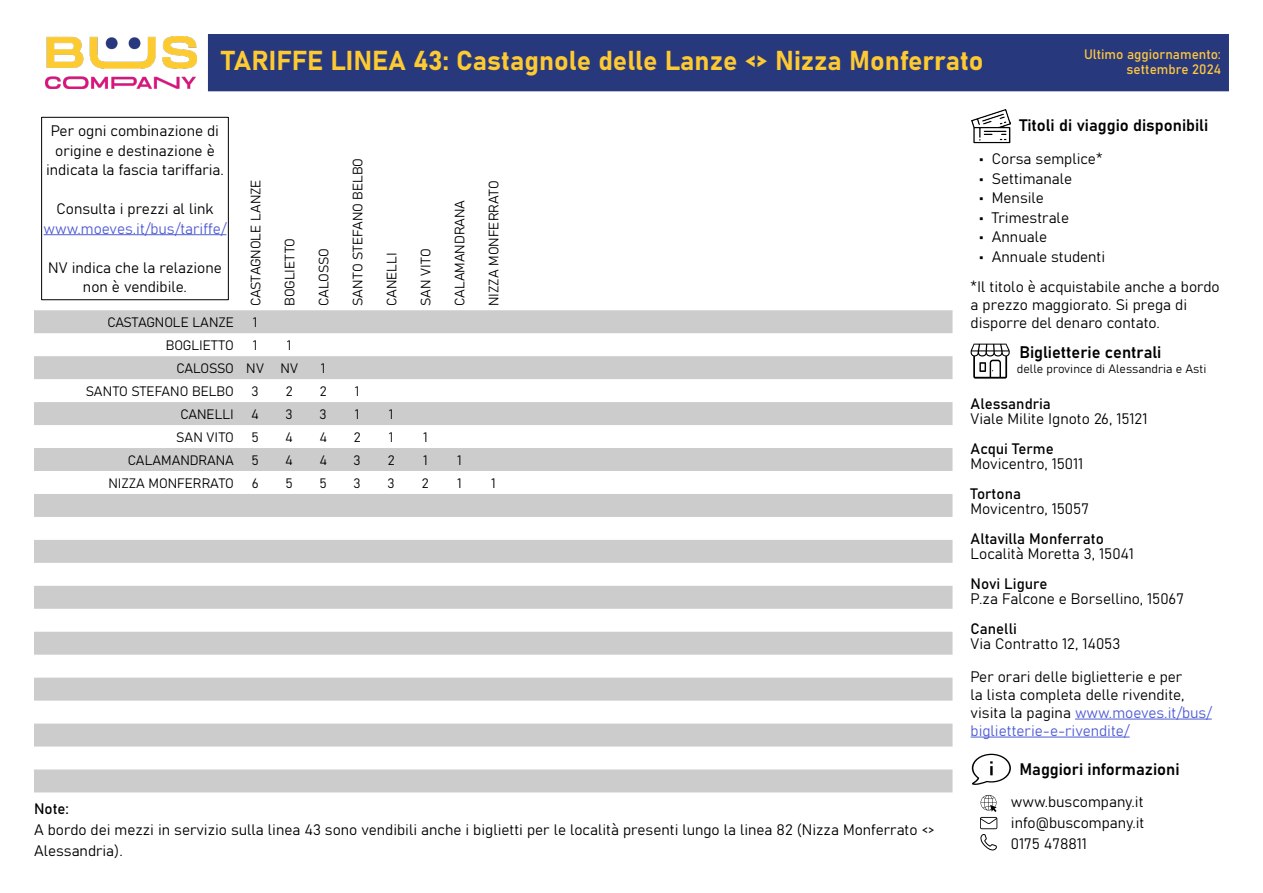
<style>
.page{position:relative;width:1263px;height:893px;background:#fff}
.page>*{position:absolute;margin:0;border:0;box-sizing:border-box;transform-origin:0 0}
.Intestazione_linea{font:27px "Bahnschrift";color:#fdca32}
.t1{font:16.5px "Bahnschrift";color:#000}
.t2{font:15px/15px "Bahnschrift";color:#000}
.t3{font:15px "Bahnschrift";color:#4f5cd6}
.Località_in_verticale{font:13.5px "Bahnschrift";color:#000}
.Località_in_orizzontale{font:13.5px "Bahnschrift";color:#000}
.Fascia_tariffaria{font:13.5px "Bahnschrift";color:#000}
.t4{font:13.5px "Bahnschrift";color:#fec83f}
.Località_in_verticale-2{font:13.5px "Bahnschrift";letter-spacing:-.02em;color:#000}
.Località_in_orizzontale-2{font:13.5px "Bahnschrift";letter-spacing:-.02em;color:#000}
.t5{font:12px "Bahnschrift";color:#000}
.s1{font-size:16.5px}
.s2{color:#4f5cd6}
</style>
<div class="page">
<svg style="left:34px;top:310px;width:918px;height:482px;fill:#ccc"></svg>
<svg style="left:980px;top:795px;width:17px;height:55px"></svg>
<hr style="left:1075px;top:719px;width:137px;height:1px;background:#4f5cd6">
<hr style="left:971px;top:737px;width:159px;height:1px;background:#4f5cd6">
<img style="left:972px;top:109px;width:39px;height:35px">
<svg style="left:971px;top:344px;width:39px;height:35px"></svg>
<svg style="left:972px;top:754px;width:39px;height:31px"></svg>
<hr style="left:44px;top:234px;width:182px;height:1px;background:#4f5cd6">
<div style="left:41px;top:117px;width:188px;height:183px;border:1px solid #000"></div>
<div style="left:208px;top:34px;width:1021px;height:57px;background:#28387c"></div>
<img style="left:45px;top:36px;width:152px;height:53px">
<p class="Intestazione_linea" style="left:222px;top:40px;width:763px">TARIFFE LINEA 43: Castagnole delle Lanze &lt;&gt; Nizza Monferrato</p>
<p class="t4" style="left:1084px;top:44px;width:138px">Ultimo aggiornamento:</p>
<p class="t4" style="left:1127px;top:59px;width:96px">settembre 2024</p>
<p class="t2" style="left:46px;top:120px;width:179px;line-height:19.5px;text-align:center">Per ogni combinazione di origine e destinazione è indicata la fascia tariffaria.</p>
<p class="t2" style="left:57px;top:201px;width:158px">Consulta i prezzi al link</p>
<p class="t3" style="left:44px;top:217px;width:184px">www.moeves.it/bus/tariffe/</p>
<p class="t2" style="left:48px;top:257px;width:175px;line-height:19.5px;text-align:center">NV indica che la relazione non è vendibile.</p>
<p class="Località_in_verticale" style="left:245px;top:306px;width:128px;rotate:-90deg">CASTAGNOLE LANZE</p>
<p class="Località_in_verticale" style="left:279px;top:306px;width:70px;rotate:-90deg">BOGLIETTO</p>
<p class="Località_in_verticale-2" style="left:314px;top:306px;width:59px;rotate:-90deg">CALOSSO</p>
<p class="Località_in_verticale" style="left:348px;top:306px;width:150px;rotate:-90deg">SANTO STEFANO BELBO</p>
<p class="Località_in_verticale" style="left:382px;top:306px;width:55px;rotate:-90deg">CANELLI</p>
<p class="Località_in_verticale" style="left:416px;top:306px;width:59px;rotate:-90deg">SAN VITO</p>
<p class="Località_in_verticale" style="left:450px;top:306px;width:107px;rotate:-90deg">CALAMANDRANA</p>
<p class="Località_in_verticale" style="left:484px;top:306px;width:127px;rotate:-90deg">NIZZA MONFERRATO</p>
<p class="Località_in_orizzontale" style="left:107px;top:312px;width:128px">CASTAGNOLE LANZE</p>
<p class="Fascia_tariffaria" style="left:253px;top:312px;width:6px">1</p>
<p class="Località_in_orizzontale" style="left:166px;top:335px;width:70px">BOGLIETTO</p>
<p class="Fascia_tariffaria" style="left:253px;top:335px;width:6px">1</p>
<p class="Fascia_tariffaria" style="left:287px;top:335px;width:6px">1</p>
<p class="Località_in_orizzontale-2" style="left:176px;top:358px;width:59px">CALOSSO</p>
<p class="Fascia_tariffaria" style="left:246px;top:358px;width:19px">NV</p>
<p class="Fascia_tariffaria" style="left:280px;top:358px;width:19px">NV</p>
<p class="Fascia_tariffaria" style="left:321px;top:358px;width:6px">1</p>
<p class="Località_in_orizzontale" style="left:86px;top:381px;width:150px">SANTO STEFANO BELBO</p>
<p class="Fascia_tariffaria" style="left:252px;top:381px;width:9px">3</p>
<p class="Fascia_tariffaria" style="left:286px;top:381px;width:8px">2</p>
<p class="Fascia_tariffaria" style="left:320px;top:381px;width:8px">2</p>
<p class="Fascia_tariffaria" style="left:355px;top:381px;width:6px">1</p>
<p class="Località_in_orizzontale" style="left:180px;top:404px;width:55px">CANELLI</p>
<p class="Fascia_tariffaria" style="left:251px;top:404px;width:9px">4</p>
<p class="Fascia_tariffaria" style="left:286px;top:404px;width:9px">3</p>
<p class="Fascia_tariffaria" style="left:320px;top:404px;width:9px">3</p>
<p class="Fascia_tariffaria" style="left:355px;top:404px;width:6px">1</p>
<p class="Fascia_tariffaria" style="left:389px;top:404px;width:6px">1</p>
<p class="Località_in_orizzontale" style="left:176px;top:427px;width:59px">SAN VITO</p>
<p class="Fascia_tariffaria" style="left:251px;top:427px;width:9px">5</p>
<p class="Fascia_tariffaria" style="left:285px;top:427px;width:9px">4</p>
<p class="Fascia_tariffaria" style="left:319px;top:427px;width:9px">4</p>
<p class="Fascia_tariffaria" style="left:354px;top:427px;width:8px">2</p>
<p class="Fascia_tariffaria" style="left:389px;top:427px;width:6px">1</p>
<p class="Fascia_tariffaria" style="left:423px;top:427px;width:6px">1</p>
<p class="Località_in_orizzontale" style="left:128px;top:450px;width:107px">CALAMANDRANA</p>
<p class="Fascia_tariffaria" style="left:251px;top:450px;width:9px">5</p>
<p class="Fascia_tariffaria" style="left:285px;top:450px;width:9px">4</p>
<p class="Fascia_tariffaria" style="left:319px;top:450px;width:9px">4</p>
<p class="Fascia_tariffaria" style="left:354px;top:450px;width:9px">3</p>
<p class="Fascia_tariffaria" style="left:388px;top:450px;width:8px">2</p>
<p class="Fascia_tariffaria" style="left:423px;top:450px;width:6px">1</p>
<p class="Fascia_tariffaria" style="left:457px;top:450px;width:6px">1</p>
<p class="Località_in_orizzontale" style="left:108px;top:473px;width:127px">NIZZA MONFERRATO</p>
<p class="Fascia_tariffaria" style="left:252px;top:473px;width:8px">6</p>
<p class="Fascia_tariffaria" style="left:285px;top:473px;width:9px">5</p>
<p class="Fascia_tariffaria" style="left:319px;top:473px;width:9px">5</p>
<p class="Fascia_tariffaria" style="left:354px;top:473px;width:9px">3</p>
<p class="Fascia_tariffaria" style="left:388px;top:473px;width:9px">3</p>
<p class="Fascia_tariffaria" style="left:422px;top:473px;width:8px">2</p>
<p class="Fascia_tariffaria" style="left:457px;top:473px;width:6px">1</p>
<p class="Fascia_tariffaria" style="left:491px;top:473px;width:6px">1</p>
<p class="t2" style="left:34px;top:800px;width:36px">Note:</p>
<p class="t2" style="left:34px;top:818px;width:902px;line-height:21px">A bordo dei mezzi in servizio sulla linea 43 sono vendibili anche i biglietti per le località presenti lungo la linea 82 (Nizza Monferrato &lt;&gt;<br>Alessandria).</p>
<p class="t1" style="left:1019px;top:113px;width:190px">Titoli di viaggio disponibili</p>
<p class="t2" style="left:979px;top:151px;width:125px"><span class="s1">•</span> Corsa semplice*</p>
<p class="t2" style="left:979px;top:170px;width:95px"><span class="s1">•</span> Settimanale</p>
<p class="t2" style="left:979px;top:190px;width:66px"><span class="s1">•</span> Mensile</p>
<p class="t2" style="left:979px;top:209px;width:91px"><span class="s1">•</span> Trimestrale</p>
<p class="t2" style="left:979px;top:229px;width:69px"><span class="s1">•</span> Annuale</p>
<p class="t2" style="left:971px;top:241px;width:251px;line-height:30px;text-indent:9px"><span class="s1">•</span> Annuale studenti<br>*Il titolo è acquistabile anche a bordo</p>
<p class="t2" style="left:971px;top:295px;width:218px;line-height:18px">a prezzo maggiorato. Si prega di disporre del denaro contato.</p>
<p class="t1" style="left:1019px;top:340px;width:143px">Biglietterie centrali</p>
<p class="t5" style="left:1017px;top:360px;width:191px">delle province di Alessandria e Asti</p>
<p class="t2" style="left:971px;top:395px;width:178px">Alessandria<br>Viale Milite Ignoto 26, 15121</p>
<p class="t2" style="left:971px;top:440px;width:114px">Acqui Terme<br>Movicentro, 15011</p>
<p class="t2" style="left:971px;top:485px;width:120px">Tortona<br>Movicentro, 15057</p>
<p class="t2" style="left:971px;top:530px;width:165px">Altavilla Monferrato<br>Località Moretta 3, 15041</p>
<p class="t2" style="left:971px;top:575px;width:215px">Novi Ligure<br>P.za Falcone e Borsellino, 15067</p>
<p class="t2" style="left:971px;top:620px;width:151px">Canelli<br>Via Contratto 12, 14053</p>
<p class="t2" style="left:971px;top:667px;width:243px;line-height:18px">Per orari delle biglietterie e per<br>la lista completa delle rivendite, visita la pagina <span class="s2">www.moeves.it/bus/ biglietterie-e-rivendite/</span></p>
<p class="t1" style="left:1019px;top:757px;width:162px">Maggiori informazioni</p>
<p class="t2" style="left:1011px;top:790px;width:135px;line-height:21px;text-align:justify">www.buscompany.it info@buscompany.it 0175 478811</p>
</div>
